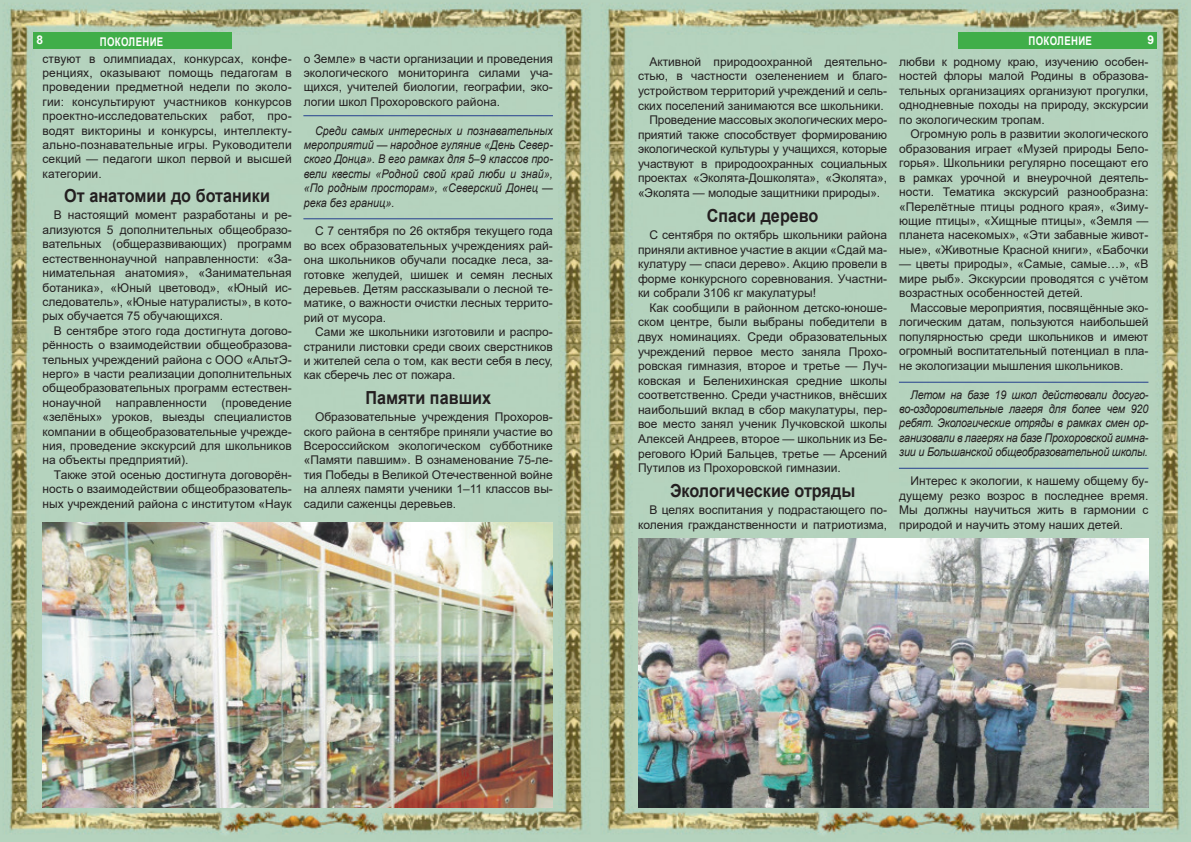
<style>
.page{position:relative;width:1191px;height:842px;background:#fff}
.page>*{position:absolute;margin:0;border:0;box-sizing:border-box;transform-origin:0 0}
.t1{font:700 18px "Arial";color:#231f20;scale:.9 1}
.t2{font:12px/14.4px "Arial";color:#231f20;text-align:justify}
.t3{font:italic 12px/14.4px "Arial";letter-spacing:-.02em;color:#231f20;text-align:justify;scale:.9 1}
.t4{font:700 12px "Arial";letter-spacing:.035em;color:#fff;scale:.8 1}
.t5{font:700 12px "Arial";letter-spacing:.035em;color:#fff}
</style>
<div class="page">
<img style="left:0;top:0;width:591px;height:842px">
<img style="left:591px;top:0;width:600px;height:842px">
<div style="left:33px;top:33px;width:199px;height:16px;background:#40ae49"></div>
<div style="left:958px;top:33px;width:199px;height:16px;background:#40ae49"></div>
<hr style="left:303px;top:115px;width:250px;height:1px;background:#253f8e">
<hr style="left:303px;top:218px;width:250px;height:1px;background:#253f8e">
<img style="left:43px;top:522px;width:510px;height:286px">
<hr style="left:899px;top:382px;width:249px;height:1px;background:#253f8e">
<hr style="left:899px;top:468px;width:249px;height:1px;background:#253f8e">
<img style="left:638px;top:539px;width:510px;height:269px">
<p class="t5" style="left:36px;top:31px;width:8px">8</p>
<p class="t4" style="left:100px;top:33px;width:81px">ПОКОЛЕНИЕ</p>
<p class="t5" style="left:1147px;top:31px;width:8px">9</p>
<p class="t2" style="left:43px;top:51px;width:251px">ствуют в олимпиадах, конкурсах, конфе&shy;ренциях, оказывают помощь педагогам в проведении предметной недели по эколо&shy;гии: консультируют участников конкурсов проектно-исследовательских работ, про&shy;водят викторины и конкурсы, интеллекту&shy;ально-познавательные игры. Руководители секций — педагоги школ первой и высшей категории.</p>
<h1 class="t1" style="left:64px;top:183px;width:230px">От анатомии до ботаники</h1>
<p class="t2" style="left:43px;top:208px;width:251px;text-indent:11px">В настоящий момент разработаны и ре&shy;ализуются 5 дополнительных общеобразо&shy;вательных (общеразвивающих) программ естественнонаучной направленности: «За&shy;нимательная анатомия», «Занимательная ботаника», «Юный цветовод», «Юный ис&shy;следователь», «Юные натуралисты», в кото&shy;рых обучается 75 обучающихся.</p>
<p class="t2" style="left:43px;top:323px;width:251px;text-indent:11px">В сентябре этого года достигнута догово&shy;рённость о взаимодействии общеобразова&shy;тельных учреждений района с ООО «АльтЭ&shy;нерго» в части реализации дополнительных общеобразовательных программ естествен&shy;нонаучной направленности (проведение «зелёных» уроков, выезды специалистов компании в общеобразовательные учрежде&shy;ния, проведение экскурсий для школьников на объекты предприятий).</p>
<p class="t2" style="left:43px;top:467px;width:251px;text-indent:11px">Также этой осенью достигнута договорён&shy;ность о взаимодействии общеобразователь&shy;ных учреждений района с институтом «Наук</p>
<p class="t4" style="left:1028px;top:32px;width:81px">ПОКОЛЕНИЕ</p>
<p class="t2" style="left:304px;top:51px;width:251px">о Земле» в части организации и проведения экологического мониторинга силами уча&shy;щихся, учителей биологии, географии, эко&shy;логии школ Прохоровского района.</p>
<p class="t3" style="left:304px;top:123px;width:278px;text-indent:11px">Среди самых интересных и познавательных мероприятий — народное гуляние «День Север&shy;ского Донца». В его рамках для 5–9 классов про&shy;вели квесты «Родной свой край люби и знай», «По родным просторам», «Северский Донец — река без границ».</p>
<p class="t2" style="left:304px;top:224px;width:251px;text-indent:11px">С 7 сентября по 26 октября текущего года во всех образовательных учреждениях рай&shy;она школьников обучали посадке леса, за&shy;готовке желудей, шишек и семян лесных деревьев. Детям рассказывали о лесной те&shy;матике, о важности очистки лесных террито&shy;рий от мусора.</p>
<p class="t2" style="left:304px;top:325px;width:251px;text-indent:11px">Сами же школьники изготовили и распро&shy;странили листовки среди своих сверстников и жителей села о том, как вести себя в лесу, как сберечь лес от пожара.</p>
<h1 class="t1" style="left:365px;top:385px;width:141px">Памяти павших</h1>
<p class="t2" style="left:304px;top:410px;width:251px;text-indent:11px">Образовательные учреждения Прохоров&shy;ского района в сентябре приняли участие во Всероссийском экологическом субботнике «Памяти павшим». В ознаменование 75-ле&shy;тия Победы в Великой Отечественной войне на аллеях памяти ученики 1–11 классов вы&shy;садили саженцы деревьев.</p>
<p class="t2" style="left:899px;top:54px;width:251px">любви к родному краю, изучению особен&shy;ностей флоры малой Родины в образова&shy;тельных организациях организуют прогулки, однодневные походы на природу, экскурсии по экологическим тропам.</p>
<p class="t2" style="left:899px;top:127px;width:251px;text-indent:11px">Огромную роль в развитии экологического образования играет «Музей природы Бело&shy;горья». Школьники регулярно посещают его в рамках урочной и внеурочной деятель&shy;ности. Тематика экскурсий разнообразна: «Перелётные птицы родного края», «Зиму&shy;ющие птицы», «Хищные птицы», «Земля — планета насекомых», «Эти забавные живот&shy;ные», «Животные Красной книги», «Бабочки</p>
<p class="t2" style="left:899px;top:257px;width:251px">— цветы природы», «Самые, самые…», «В мире рыб». Экскурсии проводятся с учётом возрастных особенностей детей.</p>
<p class="t2" style="left:899px;top:300px;width:251px;text-indent:11px">Массовые мероприятия, посвящённые эко&shy;логическим датам, пользуются наибольшей популярностью среди школьников и имеют огромный воспитательный потенциал в пла&shy;не экологизации мышления школьников.</p>
<p class="t3" style="left:899px;top:387px;width:278px;text-indent:11px">Летом на базе 19 школ действовали досуго&shy;во-оздоровительные лагеря для более чем 920 ребят. Экологические отряды в рамках смен ор&shy;ганизовали в лагерях на базе Прохоровской гимна&shy;зии и Большанской общеобразовательной школы.</p>
<p class="t2" style="left:899px;top:474px;width:251px;text-indent:11px">Интерес к экологии, к нашему общему бу&shy;дущему резко возрос в последнее время.<br>Мы должны научиться жить в гармонии с природой и научить этому наших детей.</p>
<p class="t2" style="left:649px;top:54px;width:239px">Активной природоохранной деятельно-</p>
<p class="t2" style="left:638px;top:69px;width:251px">стью, в частности озеленением и благо-</p>
<p class="t2" style="left:638px;top:84px;width:251px">устройством территорий учреждений и сель-</p>
<p class="t2" style="left:638px;top:98px;width:247px">ских поселений занимаются все школьники.</p>
<p class="t2" style="left:649px;top:113px;width:239px">Проведение массовых экологических меро-</p>
<p class="t2" style="left:638px;top:127px;width:251px">приятий также способствует формированию</p>
<p class="t2" style="left:638px;top:142px;width:251px">экологической культуры у учащихся, которые</p>
<p class="t2" style="left:638px;top:156px;width:251px">участвуют в природоохранных социальных</p>
<p class="t2" style="left:638px;top:171px;width:251px">проектах «Эколята-Дошколята», «Эколята»,</p>
<p class="t2" style="left:638px;top:185px;width:244px">«Эколята — молодые защитники природы».</p>
<h1 class="t1" style="left:706px;top:203px;width:126px">Спаси дерево</h1>
<p class="t2" style="left:638px;top:227px;width:251px;text-indent:11px">С сентября по октябрь школьники района приняли активное участие в акции «Сдай ма&shy;кулатуру — спаси дерево». Акцию провели в форме конкурсного соревнования. Участни&shy;ки собрали 3106 кг макулатуры!</p>
<p class="t2" style="left:638px;top:300px;width:251px;text-indent:11px">Как сообщили в районном детско-юноше&shy;ском центре, были выбраны победители в двух номинациях. Среди образовательных учреждений первое место заняла Прохо&shy;ровская гимназия, второе и третье — Луч&shy;ковская и Беленихинская средние школы соответственно. Среди участников, внёсших наибольший вклад в сбор макулатуры, пер&shy;вое место занял ученик Лучковской школы Алексей Андреев, второе — школьник из Бе&shy;регового Юрий Бальцев, третье — Арсений Путилов из Прохоровской гимназии.</p>
<h1 class="t1" style="left:670px;top:478px;width:207px">Экологические отряды</h1>
<p class="t2" style="left:638px;top:503px;width:251px;text-align:right">В целях воспитания у подрастающего по&shy;коления гражданственности и патриотизма,</p>
</div>
